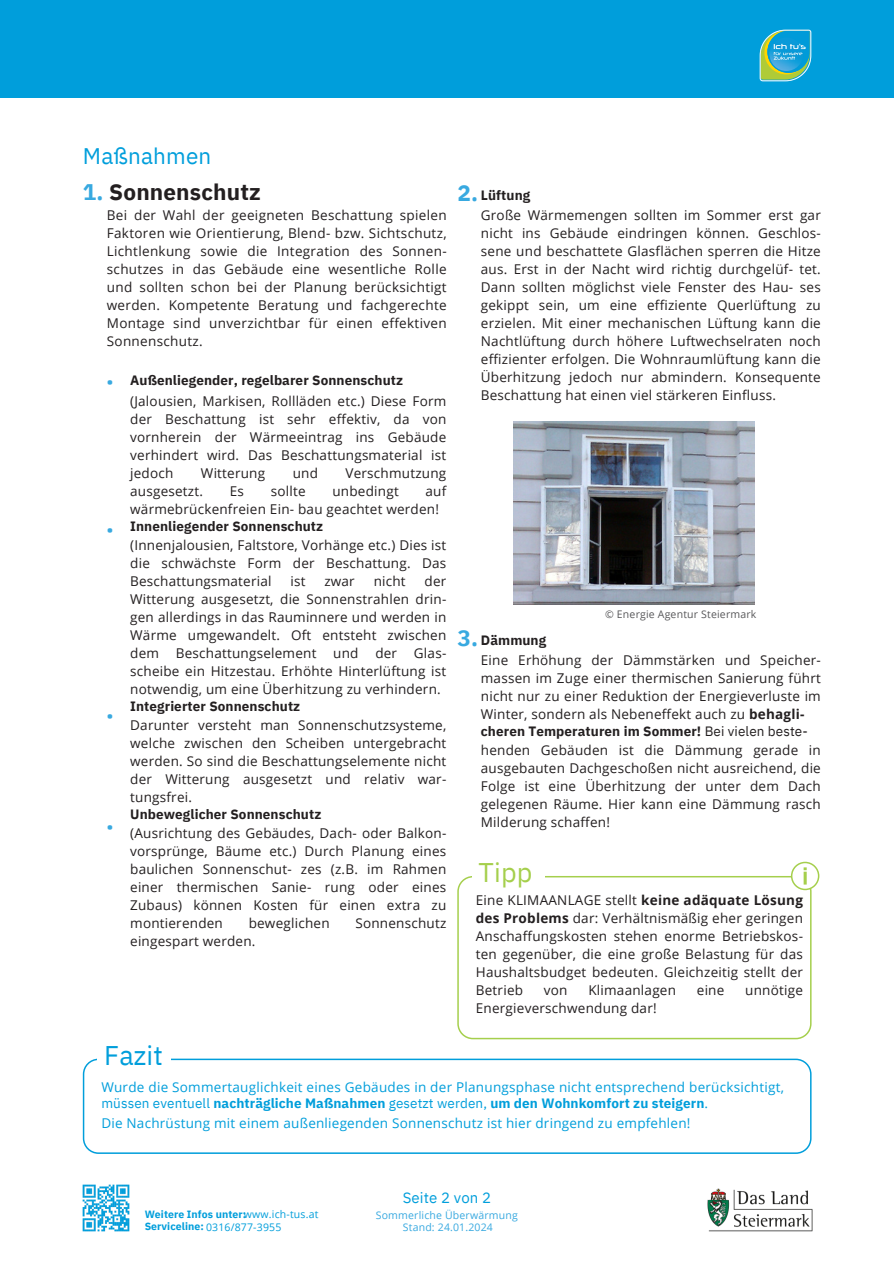
<style>
.page{position:relative;width:894px;height:1264px;background:#fff}
.page>*{position:absolute;margin:0;border:0;box-sizing:border-box;transform-origin:0 0}
.t1{font:27px "IBM Plex Sans";letter-spacing:.005em;color:#009edb}
.t2{font:27px "IBM Plex Sans";color:#a5cf4c}
.t3{font:700 22.5px "IBM Plex Sans";letter-spacing:.005em;color:#231f20}
.t4{font:22.5px "IBM Plex Sans";letter-spacing:.005em;color:#009edb}
.t5{font:700 22.5px "IBM Plex Sans";color:#38a9e0}
.t6{font:15px "IBM Plex Sans";letter-spacing:.005em;color:#009edb}
.t7{font:700 15px "IBM Plex Sans";color:#38a9e0}
.t8{font:13.5px/18px "Open Sans";letter-spacing:.015em;color:#231f20;text-align:justify}
.t9{font:13.5px/16.8px "Open Sans";letter-spacing:.02em;color:#009edb}
.t10{font:700 13.5px "IBM Plex Sans";letter-spacing:.005em;color:#231f20}
.t11{font:10.5px "Open Sans";letter-spacing:.015em;color:#009edb}
.t12{font:10.5px "Open Sans";letter-spacing:.015em;color:#38a9e0}
.t13{font:10.5px "Open Sans";letter-spacing:.015em;color:#58585a}
.t14{font:700 10.5px "IBM Plex Sans";letter-spacing:.005em;color:#009edb}
.s1{color:#38a9e0}
.s2{font-family:"IBM Plex Sans";font-weight:700}
.s3{font-weight:700}
.s4{font-family:"IBM Plex Sans"}
</style>
<div class="page">
<img style="left:82px;top:1184px;width:48px;height:48px">
<div style="left:0;top:0;width:893px;height:98px;background:#009edb"></div>
<img style="left:707px;top:1188px;width:106px;height:44px">
<img style="left:759px;top:29px;width:53px;height:53px">
<svg style="left:83px;top:1058px;width:728px;height:95px"></svg>
<div style="left:98px;top:1036px;width:72px;height:34px;background:#fff"></div>
<svg style="left:457px;top:876px;width:354px;height:163px"></svg>
<div style="left:472px;top:854px;width:72px;height:34px;background:#fff"></div>
<svg style="left:790px;top:861px;width:29px;height:29px"></svg>
<img style="left:513px;top:422px;width:241px;height:182px">
<h2 class="t4" style="left:83px;top:141px;width:130px">Maßnahmen</h2>
<h2 class="t3" style="left:83px;top:177px;width:179px"><span class="s1">1.</span> Sonnenschutz</h2>
<h4 class="t5" style="left:457px;top:178px;width:22px">2.</h4>
<h6 class="t10" style="left:480px;top:186px;width:51px">Lüftung</h6>
<p class="t8" style="left:107px;top:206px;width:341px">Bei der Wahl der geeigneten Beschattung spielen Faktoren wie Orientierung, Blend- bzw. Sichtschutz, Lichtlenkung sowie die Integration des Sonnen&shy;schutzes in das Gebäude eine wesentliche Rolle und sollten schon bei der Planung berücksichtigt werden. Kompetente Beratung und fachgerechte Montage sind unverzichtbar für einen effektiven Sonnenschutz.</p>
<p class="t7" style="left:107px;top:372px;width:8px">•</p>
<h3 class="t7" style="left:107px;top:520px;width:8px">•</h3>
<h2 class="t7" style="left:107px;top:705px;width:8px">•</h2>
<h4 class="t7" style="left:107px;top:816px;width:8px">•</h4>
<p class="t10" style="left:130px;top:371px;width:274px">Außenliegender, regelbarer Sonnenschutz</p>
<p class="t8" style="left:130px;top:391px;width:317px">(Jalousien, Markisen, Rollläden etc.) Diese Form der Beschattung ist sehr effektiv, da von vornherein der Wärmeeintrag ins Gebäude verhindert wird. Das Beschattungsmaterial ist jedoch</p>
<p class="t8" style="left:201px;top:463px;width:66px">Witterung</p>
<p class="t8" style="left:292px;top:463px;width:27px">und</p>
<p class="t8" style="left:345px;top:463px;width:102px">Verschmutzung</p>
<p class="t8" style="left:130px;top:481px;width:74px">ausgesetzt.</p>
<p class="t8" style="left:230px;top:481px;width:16px">Es</p>
<p class="t8" style="left:271px;top:481px;width:36px">sollte</p>
<p class="t8" style="left:332px;top:481px;width:68px">unbedingt</p>
<p class="t8" style="left:130px;top:481px;width:317px;line-height:17.4px;text-align:left;text-indent:295px">auf wärmebrückenfreien Ein- bau geachtet werden!<br><span class="s2">Innenliegender Sonnenschutz</span></p>
<p class="t8" style="left:130px;top:535px;width:317px">(Innenjalousien, Faltstore, Vorhänge etc.) Dies ist die schwächste Form der Beschattung. Das Beschattungsmaterial</p>
<p class="t8" style="left:130px;top:571px;width:317px;text-align:left;text-indent:294px">der Witterung ausgesetzt, die Sonnenstrahlen drin&shy;gen allerdings in das Rauminnere und werden in Wärme umgewandelt. Oft entsteht zwischen dem Beschattungselement und der Glas&shy;scheibe ein Hitzestau. Erhöhte Hinterlüftung ist notwendig, um eine Überhitzung zu verhindern.<br><span class="s2">Integrierter Sonnenschutz</span></p>
<p class="t8" style="left:130px;top:715px;width:317px;text-align:left">Darunter versteht man Sonnenschutzsysteme, welche zwischen den Scheiben untergebracht werden. So sind die Beschattungselemente nicht der Witterung ausgesetzt und relativ war&shy;tungsfrei.<br><span class="s2">Unbeweglicher Sonnenschutz</span></p>
<p class="t8" style="left:130px;top:823px;width:317px">(Ausrichtung des Gebäudes, Dach- oder Balkon&shy;vorsprünge, Bäume etc.) Durch Planung eines baulichen Sonnenschut- zes (z.B. im Rahmen einer thermischen Sanie- rung oder eines Zubaus) können Kosten für einen extra zu montierenden</p>
<p class="t8" style="left:290px;top:571px;width:17px">ist</p>
<p class="t8" style="left:324px;top:571px;width:32px">zwar</p>
<p class="t8" style="left:373px;top:571px;width:34px">nicht</p>
<p class="t8" style="left:248px;top:913px;width:82px">beweglichen</p>
<p class="t8" style="left:355px;top:913px;width:92px">Sonnenschutz</p>
<p class="t8" style="left:130px;top:931px;width:127px">eingespart werden.</p>
<h5 class="t8" style="left:480px;top:206px;width:341px">Große Wärmemengen sollten im Sommer erst gar nicht ins Gebäude eindringen können. Geschlos&shy;sene und beschattete Glasflächen sperren die Hitze aus. Erst in der Nacht wird richtig durchgelüf- tet.<br>Dann sollten möglichst viele Fenster des Hau- ses gekippt sein, um eine effiziente Querlüftung zu erzielen. Mit einer mechanischen Lüftung kann die Nachtlüftung durch höhere Luftwechselraten noch effizienter erfolgen. Die Wohnraumlüftung kann die Überhitzung jedoch nur abmindern. Konsequente Beschattung hat einen viel stärkeren Einfluss.</h5>
<h5 class="t5" style="left:457px;top:623px;width:22px">3.</h5>
<p class="t10" style="left:480px;top:631px;width:67px">Dämmung</p>
<p class="t13" style="left:605px;top:607px;width:153px">© Energie Agentur Steiermark</p>
<h1 class="t8" style="left:480px;top:651px;width:341px;text-align:left">Eine Erhöhung der Dämmstärken und Speicher&shy;massen im Zuge einer thermischen Sanierung führt nicht nur zu einer Reduktion der Energieverluste im Winter, sondern als Nebeneffekt auch zu <span class="s3">behagli&shy;</span><span class="s2">cheren Temperaturen im Sommer!</span> <span class="s4">Bei vielen beste-</span></h1>
<h1 class="t8" style="left:480px;top:741px;width:341px">henden Gebäuden ist die Dämmung gerade in ausgebauten Dachgeschoßen nicht ausreichend, die Folge ist eine Überhitzung der unter dem Dach gelegenen Räume. Hier kann eine Dämmung rasch Milderung schaffen!</h1>
<p class="t2" style="left:478px;top:854px;width:55px">Tipp</p>
<h1 class="t8" style="left:475px;top:891px;width:328px">Eine KLIMAANLAGE stellt <span class="s3">keine adäquate Lösung des Problems</span> dar: Verhältnismäßig eher geringen Anschaffungskosten stehen enorme Betriebskos&shy;ten gegenüber, die eine große Belastung für das Haushaltsbudget bedeuten. Gleichzeitig stellt der Betrieb</h1>
<h1 class="t8" style="left:543px;top:981px;width:25px">von</h1>
<h1 class="t8" style="left:588px;top:981px;width:89px">Klimaanlagen</h1>
<h1 class="t8" style="left:696px;top:981px;width:29px">eine</h1>
<h1 class="t8" style="left:745px;top:981px;width:59px">unnötige</h1>
<h1 class="t8" style="left:475px;top:999px;width:182px">Energieverschwendung dar!</h1>
<h6 class="t1" style="left:104px;top:1036px;width:60px">Fazit</h6>
<h5 class="t9" style="left:101px;top:1077px;width:684px">Wurde die Sommertauglichkeit eines Gebäudes in der Planungsphase nicht entsprechend berücksichtigt, <span class="s4">müssen eventuell</span> <span class="s2">nachträgliche Maßnahmen</span> <span class="s4">gesetzt werden,</span> <span class="s2">um den Wohnkomfort zu steigern</span><span class="s4">.</span></h5>
<h5 class="t9" style="left:101px;top:1113px;width:590px">Die Nachrüstung mit einem außenliegenden Sonnenschutz ist hier dringend zu empfehlen!</h5>
<p class="t14" style="left:145px;top:1206px;width:103px">Weitere Infos unter:</p>
<h5 class="t11" style="left:244px;top:1206px;width:76px">www.ich-tus.at</h5>
<p class="t11" style="left:145px;top:1219px;width:138px"><span class="s2">Serviceline:</span> 0316/877-3955</p>
<h5 class="t6" style="left:402px;top:1187px;width:90px">Seite 2 von 2</h5>
<h4 class="t12" style="left:375px;top:1207px;width:143px">Sommerliche Überwärmung</h4>
<h5 class="t12" style="left:403px;top:1219px;width:91px">Stand: 24.01.2024</h5>
</div>
